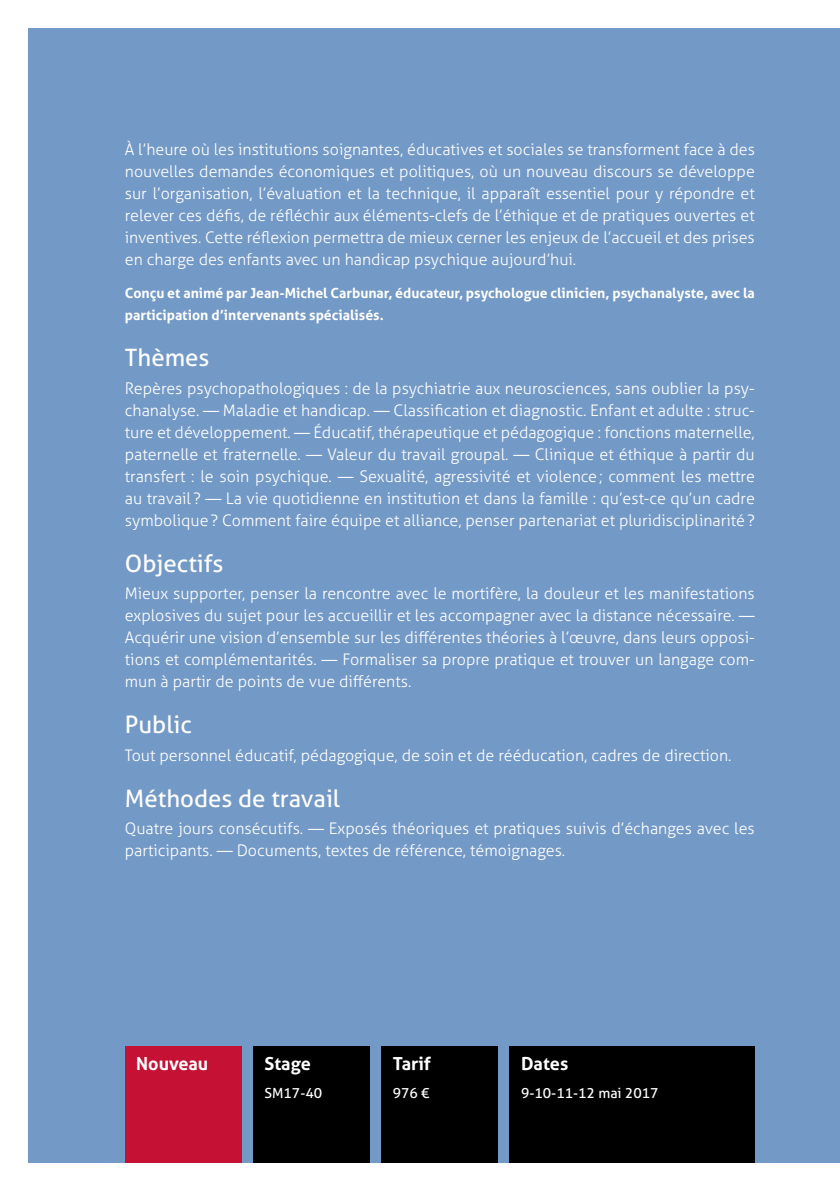
<style>
.page{position:relative;width:840px;height:1191px;background:#fff}
.page>*{position:absolute;margin:0;border:0;box-sizing:border-box;transform-origin:0 0}
.t1{font:24px "Aller";color:#fff}
.t2{font:700 18px "Aller";color:#fff}
.t3{font:300 16px/22px "Aller";color:#fff;text-align:justify}
.t4{font:700 14px/22px "Aller";color:#fff}
.t5{font:14px "Aller";color:#fff}
</style>
<div class="page">
<div style="left:28px;top:28px;width:811px;height:1134px;background:#7399c6"></div>
<div style="left:125px;top:1045px;width:117px;height:117px;background:#c41134"></div>
<div style="left:253px;top:1045px;width:117px;height:117px;background:#000"></div>
<div style="left:381px;top:1045px;width:117px;height:117px;background:#000"></div>
<div style="left:509px;top:1045px;width:245px;height:117px;background:#000"></div>
<p class="t3" style="left:125px;top:138px;width:631px">À l’heure où les institutions soignantes, éducatives et sociales se transforment face à des nouvelles demandes économiques et politiques, où un nouveau discours se développe sur l’organisation, l’évaluation et la technique, il apparaît essentiel pour y répondre et relever ces défis, de réfléchir aux éléments-clefs de l’éthique et de pratiques ouvertes et inventives. Cette réflexion permettra de mieux cerner les enjeux de l’accueil et des prises en charge des enfants avec un handicap psychique aujourd’hui.</p>
<p class="t4" style="left:125px;top:282px;width:631px">Conçu et animé par Jean-Michel Carbunar, éducateur, psychologue clinicien, psychanalyste, avec la participation d’intervenants spécialisés.</p>
<h1 class="t1" style="left:125px;top:343px;width:86px">Thèmes</h1>
<p class="t3" style="left:125px;top:377px;width:631px">Repères psychopathologiques : de la psychiatrie aux neurosciences, sans oublier la psy&shy;chanalyse. — Maladie et handicap. — Classification et diagnostic. Enfant et adulte : struc&shy;ture et développement. — Éducatif, thérapeutique et pédagogique : fonctions maternelle, paternelle et fraternelle. — Valeur du travail groupal. — Clinique et éthique à partir du transfert : le soin psychique. — Sexualité, agressivité et violence; comment les mettre au travail ? — La vie quotidienne en institution et dans la famille : qu’est-ce qu’un cadre symbolique? Comment faire équipe et alliance, penser partenariat et pluridisciplinarité?</p>
<h1 class="t1" style="left:125px;top:548px;width:100px">Objectifs</h1>
<p class="t3" style="left:125px;top:582px;width:631px">Mieux supporter, penser la rencontre avec le mortifère, la douleur et les manifestations explosives du sujet pour les accueillir et les accompagner avec la distance nécessaire. — Acquérir une vision d’ensemble sur les différentes théories à l’œuvre, dans leurs opposi&shy;tions et complémentarités. — Formaliser sa propre pratique et trouver un langage com&shy;mun à partir de points de vue différents.</p>
<h1 class="t1" style="left:125px;top:710px;width:69px">Public</h1>
<p class="t3" style="left:125px;top:744px;width:608px">Tout personnel éducatif, pédagogique, de soin et de rééducation, cadres de direction.</p>
<h1 class="t1" style="left:125px;top:783px;width:217px">Méthodes de travail</h1>
<p class="t3" style="left:125px;top:817px;width:631px">Quatre jours consécutifs. — Exposés théoriques et pratiques suivis d’échanges avec les participants. — Documents, textes de référence, témoignages.</p>
<p class="t2" style="left:136px;top:1053px;width:73px">Nouveau</p>
<p class="t2" style="left:264px;top:1053px;width:48px">Stage</p>
<p class="t5" style="left:264px;top:1084px;width:59px">SM17-40</p>
<p class="t2" style="left:392px;top:1053px;width:40px">Tarif</p>
<p class="t5" style="left:392px;top:1084px;width:38px">976 €</p>
<p class="t2" style="left:520px;top:1053px;width:49px">Dates</p>
<p class="t5" style="left:520px;top:1084px;width:139px">9‑10‑11‑12 mai 2017</p>
</div>
